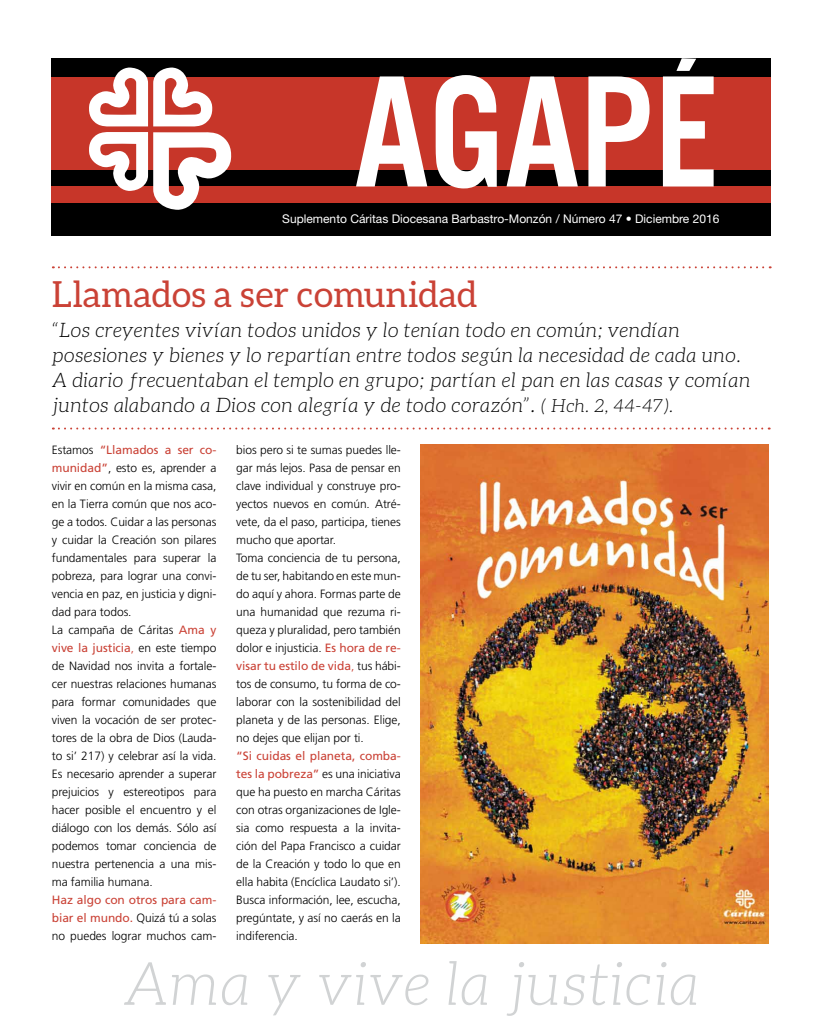
<style>
.page{position:relative;width:820px;height:1021px;background:#fff}
.page>*{position:absolute;margin:0;border:0;box-sizing:border-box;transform-origin:0 0}
.t1{font:italic 300 60px "Aleo";letter-spacing:.025em;color:#d1d3d4}
.t2{font:36px "Aleo";color:#ca4236}
.t3{font:italic 300 20px/25px "Aleo";letter-spacing:.025em;color:#000}
.t4{font:300 12px/18px "Frutiger";letter-spacing:-.005em;color:#000}
.t5{font:12px "Helvetica Neue";color:#fff}
.s1{font-size:22px}
.s2{font-size:18px}
.s3{font-weight:400;color:#ca4236}
.s4{color:#ca4236}
</style>
<div class="page">
<svg style="left:53px;top:427px;width:716px;height:2px"></svg>
<svg style="left:53px;top:266px;width:717px;height:2px"></svg>
<div style="left:51px;top:59px;width:719px;height:177px;background:#000"></div>
<div style="left:51px;top:77px;width:719px;height:92px;background:#c73629"></div>
<div style="left:51px;top:187px;width:719px;height:16px;background:#c73629"></div>
<svg style="left:89px;top:68px;width:124px;height:58px"></svg>
<svg style="left:88px;top:132px;width:144px;height:78px"></svg>
<svg style="left:356px;top:76px;width:71px;height:110px"></svg>
<svg style="left:506px;top:76px;width:71px;height:110px"></svg>
<svg style="left:435px;top:75px;width:61px;height:113px"></svg>
<svg style="left:588px;top:76px;width:61px;height:110px"></svg>
<svg style="left:662px;top:58px;width:51px;height:128px"></svg>
<img style="left:420px;top:444px;width:348px;height:499px">
<p class="t5" style="left:282px;top:212px;width:438px">Suplemento Cáritas Diocesana Barbastro-Monzón / Número 47 • Diciembre 2016</p>
<h2 class="t2" style="left:52px;top:274px;width:427px">Llamados a ser comunidad</h2>
<p class="t3" style="left:52px;top:317px;width:699px">“Los creyentes vivían todos unidos y lo tenían todo en común; vendían posesiones y bienes y lo repartían entre todos según la necesidad de cada uno.<br>A diario frecuentaban el templo en grupo; partían el pan en las casas y comían juntos alabando a Dios con alegría y de todo corazón”<span class="s1">.</span> <span class="s2">( Hch. 2, 44-47).</span></p>
<p class="t4" style="left:52px;top:441px;width:166px">Estamos <span class="s3">“Llamados a ser co&shy;munidad”</span>, esto es, aprender a vivir en común en la misma casa, en la Tierra común que nos aco&shy;ge a todos. Cuidar a las personas y cuidar la Creación son pilares fundamentales para superar la pobreza, para lograr una convi&shy;vencia en paz, en justicia y digni&shy;dad para todos.<br>La campaña de Cáritas <span class="s3">Ama y vive la justicia</span><span class="s4">,</span> en este tiempo de Navidad nos invita a fortale&shy;cer nuestras relaciones humanas para formar comunidades que viven la vocación de ser protec&shy;tores de la obra de Dios (Lauda&shy;to si’ 217) y celebrar así la vida.<br>Es necesario aprender a superar prejuicios y estereotipos para hacer posible el encuentro y el diálogo con los demás. Sólo así podemos tomar conciencia de nuestra pertenencia a una mis&shy;ma familia humana.</p>
<p class="t4" style="left:52px;top:891px;width:166px;text-align:justify"><span class="s3">Haz algo con otros para cam&shy;biar el mundo.</span> Quizá tú a solas no puedes lograr muchos cam-</p>
<p class="t4" style="left:236px;top:441px;width:166px">bios pero si te sumas puedes lle&shy;gar más lejos. Pasa de pensar en clave individual y construye pro&shy;yectos nuevos en común. Atré&shy;vete, da el paso, participa, tienes mucho que aportar.<br>Toma conciencia de tu persona, de tu ser, habitando en este mun&shy;do aquí y ahora. Formas parte de una humanidad que rezuma ri&shy;queza y pluralidad, pero también dolor e injusticia. <span class="s3">Es hora de re&shy;visar tu estilo de vida</span><span class="s4">,</span> tus hábi&shy;tos de consumo, tu forma de co&shy;laborar con la sostenibilidad del planeta y de las personas. Elige, no dejes que elijan por ti.</p>
<p class="t4" style="left:236px;top:747px;width:166px;text-align:justify"><span class="s3">“Si cuidas el planeta, comba&shy;tes la pobreza”</span> es una iniciativa que ha puesto en marcha Cáritas con otras organizaciones de Igle&shy;sia como respuesta a la invita&shy;ción del Papa Francisco a cuidar de la Creación y todo lo que en ella habita (Encíclica Laudato si’).<br>Busca información, lee, escucha, pregúntate, y así no caerás en la indiferencia.</p>
<h1 class="t1" style="left:123px;top:951px;width:577px">Ama y vive la justicia</h1>
</div>
